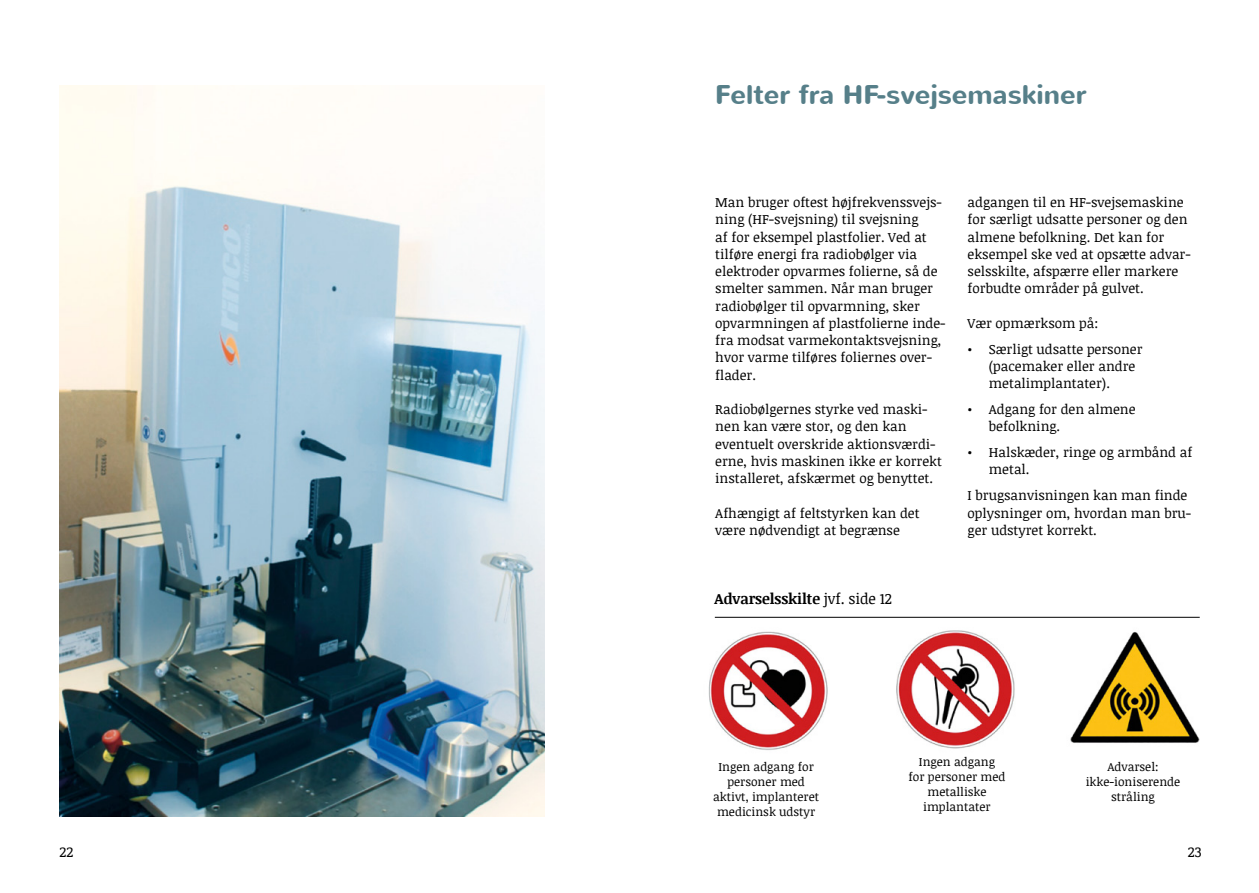
<style>
.page{position:relative;width:1259px;height:893px;background:#fff}
.page>*{position:absolute;margin:0;border:0;box-sizing:border-box;transform-origin:0 0}
.t1{font:700 27px "Nunito";color:#567f89}
.t2{font:700 15px "Noticia Text";letter-spacing:-.005em;color:#000}
.t3{font:14.25px "Noticia Text";color:#000}
.t4{font:13.5px/17.2px "Noticia Text";color:#000}
.t5{font:12px/15px "Noticia Text";color:#000;text-align:center}
.s1{font-weight:400}
</style>
<div class="page">
<img style="left:59px;top:85px;width:485px;height:731px">
<img style="left:709px;top:631px;width:119px;height:119px">
<img style="left:896px;top:630px;width:119px;height:119px">
<img style="left:1070px;top:632px;width:130px;height:111px">
<hr style="left:715px;top:617px;width:484px;height:1px;background:#000">
<h1 class="t1" style="left:715px;top:76px;width:373px">Felter fra HF-svejsemaskiner</h1>
<p class="t4" style="left:715px;top:193px;width:232px">Man bruger oftest højfrekvenssvejs&shy;ning (HF-svejsning) til svejsning<br>af for eksempel plastfolier. Ved at tilføre energi fra radiobølger via elektroder opvarmes folierne, så de smelter sammen. Når man bruger radiobølger til opvarmning, sker opvarmningen af plastfolierne inde&shy;fra modsat varmekontaktsvejsning, hvor varme tilføres foliernes over&shy;flader.</p>
<p class="t4" style="left:715px;top:400px;width:228px">Radiobølgernes styrke ved maski&shy;nen kan være stor, og den kan eventuelt overskride aktionsværdi&shy;erne, hvis maskinen ikke er korrekt installeret, afskærmet og benyttet.</p>
<p class="t4" style="left:715px;top:504px;width:206px">Afhængigt af feltstyrken kan det være nødvendigt at begrænse</p>
<p class="t2" style="left:714px;top:588px;width:179px">Advarselsskilte <span class="s1">jvf. side 12</span></p>
<p class="t4" style="left:967px;top:193px;width:224px">adgangen til en HF-svejsemaskine for særligt udsatte personer og den almene befolkning. Det kan for eksempel ske ved at opsætte advar&shy;selsskilte, afspærre eller markere forbudte områder på gulvet.</p>
<p class="t4" style="left:967px;top:314px;width:132px">Vær opmærksom på:</p>
<p class="t4" style="left:989px;top:340px;width:155px;text-indent:-21px">• Særligt udsatte personer (pacemaker eller andre metalimplantater).</p>
<p class="t4" style="left:989px;top:400px;width:148px;text-indent:-21px">• Adgang for den almene befolkning.</p>
<p class="t4" style="left:989px;top:443px;width:205px;text-indent:-21px">• Halskæder, ringe og armbånd af metal.</p>
<p class="t4" style="left:967px;top:487px;width:225px">I brugsanvisningen kan man finde oplysninger om, hvordan man bru&shy;ger udstyret korrekt.</p>
<p class="t5" style="left:713px;top:759px;width:107px">Ingen adgang for personer med aktivt, implanteret medicinsk udstyr</p>
<p class="t5" style="left:908px;top:754px;width:98px">Ingen adgang<br>for personer med metalliske implantater</p>
<p class="t5" style="left:1085px;top:759px;width:96px">Advarsel: ikke-ioniserende stråling</p>
<p class="t3" style="left:60px;top:842px;width:15px">22</p>
<p class="t3" style="left:1187px;top:842px;width:15px">23</p>
</div>
